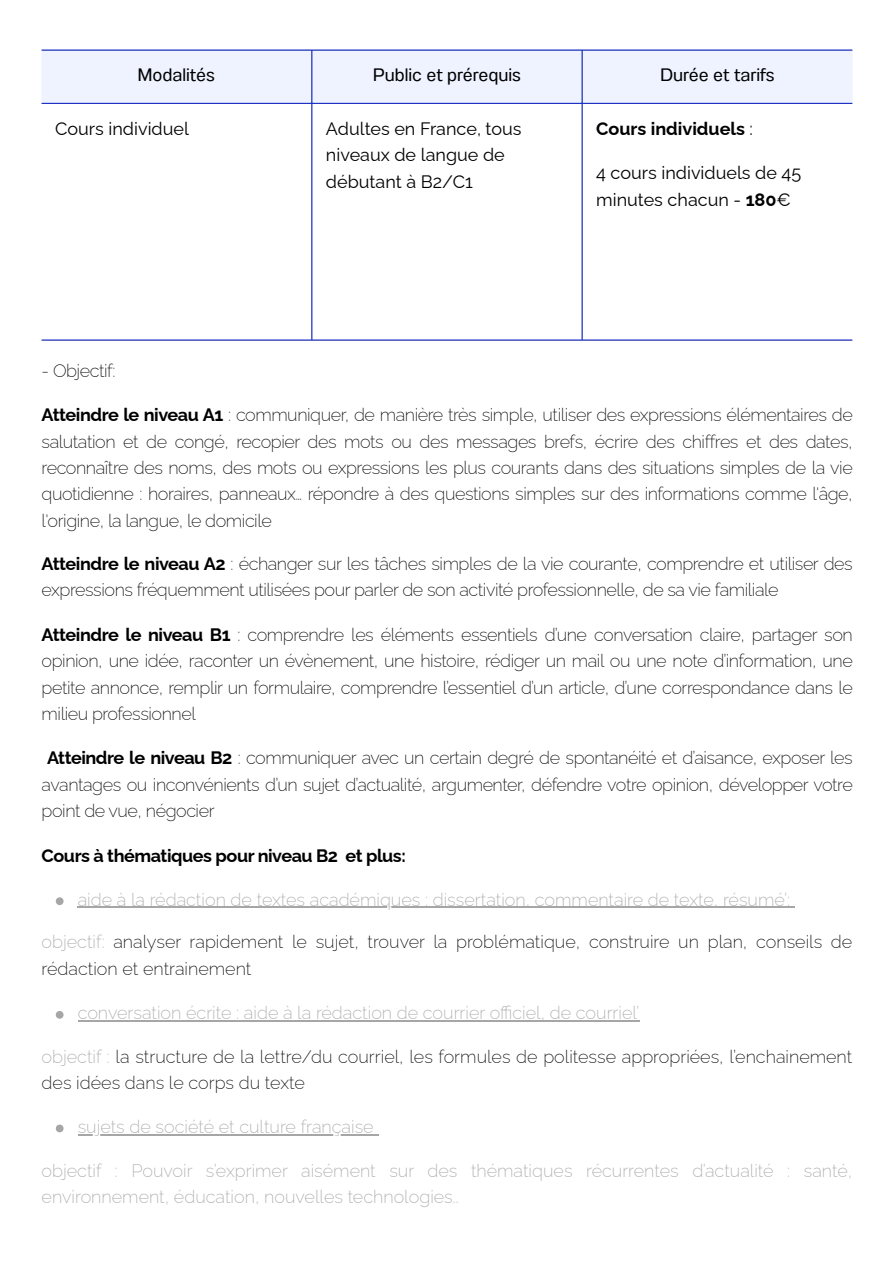
<style>
.page{position:relative;width:894px;height:1263px;background:#fff}
.page>*{position:absolute;margin:0;border:0;box-sizing:border-box;transform-origin:0 0}
.t1{font:200 18px/26.4px "Raleway";letter-spacing:-.025em;color:#000;text-align:justify}
.t2{font:200 18px/25.8px "Raleway";color:#a6a6a6}
.t3{font:200 18px/27px "Raleway";color:#000}
.t4{font:18px/26.4px "Raleway";color:#000}
.t5{font:18px "Anantason";color:#000}
.t6{font:700 18px "Raleway";letter-spacing:-.025em;color:#000}
.t7{font:700 18px "Raleway";color:#000}
.s1{font-weight:400}
.s2{font-weight:700}
.s3{color:#a6a6a6}
</style>
<div class="page">
<div style="left:42px;top:51px;width:810px;height:52px;background:#eef3ff"></div>
<hr style="left:311px;top:51px;width:1px;height:288px;background:#182ec6">
<hr style="left:581px;top:51px;width:1px;height:288px;background:#182ec6">
<hr style="left:42px;top:50px;width:810px;height:1px;background:#182ec6">
<hr style="left:42px;top:103px;width:810px;height:1px;background:#182ec6">
<hr style="left:42px;top:339px;width:810px;height:2px;background:#182ec6">
<svg style="left:56px;top:897px;width:7px;height:8px"></svg>
<hr style="left:78px;top:907px;width:716px;height:1px;background:#a6a6a6">
<svg style="left:56px;top:1011px;width:7px;height:8px"></svg>
<hr style="left:78px;top:1020px;width:561px;height:2px;background:#a6a6a6">
<svg style="left:56px;top:1125px;width:7px;height:7px"></svg>
<hr style="left:78px;top:1134px;width:300px;height:1px;background:#a6a6a6">
<p class="t5" style="left:138px;top:64px;width:78px">Modalités</p>
<p class="t5" style="left:373px;top:64px;width:149px">Public et prérequis</p>
<p class="t5" style="left:660px;top:64px;width:115px">Durée et tarifs</p>
<p class="t4" style="left:55px;top:116px;width:135px">Cours individuel</p>
<p class="t4" style="left:326px;top:116px;width:197px">Adultes en France, tous niveaux de langue de débutant à B2/C1</p>
<h1 class="t7" style="left:596px;top:119px;width:158px">Cours individuels <span class="s1">:</span></h1>
<p class="t4" style="left:596px;top:159px;width:206px;line-height:27px">4 cours individuels de 45 minutes chacun - <span class="s2">180</span>€</p>
<p class="t1" style="left:42px;top:357px;width:75px">- Objectif:</p>
<h2 class="t1" style="left:42px;top:401px;width:812px"><span class="s2">Atteindre le niveau A1</span> : communiquer, de manière très simple, utiliser des expressions élémentaires de salutation et de congé, recopier des mots ou des messages brefs, écrire des chiffres et des dates, reconnaître des noms, des mots ou expressions les plus courants dans des situations simples de la vie quotidienne : horaires, panneaux… répondre à des questions simples sur des informations comme l'âge, l'origine, la langue, le domicile</h2>
<h2 class="t1" style="left:42px;top:551px;width:812px;line-height:25.8px"><span class="s2">Atteindre le niveau A2</span> : échanger sur les tâches simples de la vie courante, comprendre et utiliser des expressions fréquemment utilisées pour parler de son activité professionnelle, de sa vie familiale</h2>
<h2 class="t1" style="left:42px;top:622px;width:812px"><span class="s2">Atteindre le niveau B1</span> : comprendre les éléments essentiels d’une conversation claire, partager son opinion, une idée, raconter un évènement, une histoire, rédiger un mail ou une note d’information, une petite annonce, remplir un formulaire, comprendre l’essentiel d’un article, d’une correspondance dans le milieu professionnel</h2>
<h2 class="t1" style="left:42px;top:744px;width:812px;text-indent:5px"><span class="s2">Atteindre le niveau B2</span> : communiquer avec un certain degré de spontanéité et d’aisance, exposer les avantages ou inconvénients d’un sujet d’actualité, argumenter, défendre votre opinion, développer votre point de vue, négocier</h2>
<h2 class="t6" style="left:42px;top:845px;width:365px">Cours à thématiques pour niveau B2 et plus:</h2>
<p class="t2" style="left:78px;top:886px;width:713px">aide à la rédaction de textes académiques : dissertation, commentaire de texte, résumé’:</p>
<p class="t3" style="left:42px;top:929px;width:811px"><span class="s3">objectif:</span> analyser rapidement le sujet, trouver la problématique, construire un plan, conseils de rédaction et entrainement</p>
<p class="t2" style="left:78px;top:1000px;width:563px">conversation écrite : aide à la rédaction de courrier officiel, de courriel’</p>
<p class="t3" style="left:42px;top:1044px;width:812px;line-height:25.8px"><span class="s3">objectif :</span> la structure de la lettre/du courriel, les formules de politesse appropriées, l’enchainement des idées dans le corps du texte</p>
<p class="t2" style="left:78px;top:1114px;width:297px">sujets de société et culture française</p>
<p class="t2" style="left:42px;top:1157px;width:811px">objectif : Pouvoir s’exprimer aisément sur des thématiques récurrentes d’actualité : santé, environnement, éducation, nouvelles technologies..</p>
</div>
